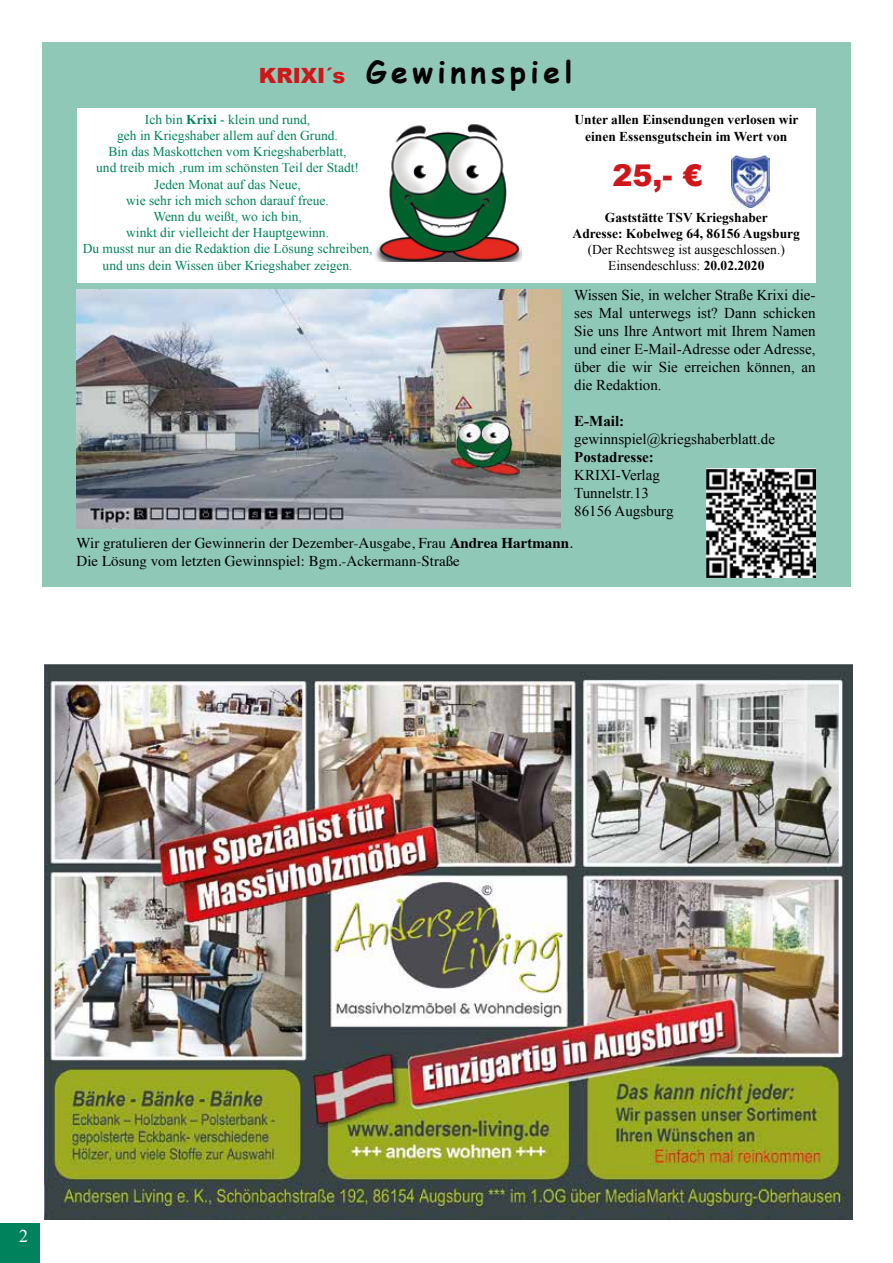
<style>
.page{position:relative;width:893px;height:1263px;background:#fff}
.page>*{position:absolute;margin:0;border:0;box-sizing:border-box;transform-origin:0 0}
.t1{font:700 30px "Comic Sans MS";letter-spacing:.15em;color:#000}
.t2{font:900 30px "Arial";color:#cd171a}
.t3{font:18px "Times New Roman";color:#fff}
.t4{font:15px/18px "Times New Roman";color:#000;text-align:justify}
.t5{font:15px/18px "Times";color:#000}
.t6{font:700 15px "Times New Roman";color:#000}
.t7{font:13.5px/16.2px "Times New Roman";color:#00835d;text-align:center}
.t8{font:700 13.5px/16.2px "Times New Roman";color:#000;text-align:center}
.t9{font:13.5px/16.2px "Times New Roman";color:#000;text-align:center}
.s1{font-family:"Arial";font-weight:900;font-size:21px;color:#cd171a}
.s2{font-weight:700}
</style>
<div class="page">
<div style="left:0;top:1224px;width:39px;height:39px;background:#00835d"></div>
<div style="left:43px;top:43px;width:807px;height:544px;background:#8fc8b7"></div>
<div style="left:77px;top:108px;width:738px;height:174px;background:#fff"></div>
<img style="left:375px;top:124px;width:147px;height:137px">
<img style="left:706px;top:468px;width:109px;height:110px">
<img style="left:731px;top:156px;width:38px;height:51px">
<img style="left:77px;top:289px;width:483px;height:239px">
<img style="left:45px;top:664px;width:808px;height:556px">
<h1 class="t1" style="left:259px;top:50px;width:315px"><span class="s1">KRIXI´s</span> Gewinnspiel</h1>
<p class="t7" style="left:83px;top:111px;width:291px">Ich bin <span class="s2">Krixi</span> - klein und rund,<br>geh in Kriegshaber allem auf den Grund.<br>Bin das Maskottchen vom Kriegshaberblatt,<br>und treib mich ‚rum im schönsten Teil der Stadt!<br>Jeden Monat auf das Neue,<br>wie sehr ich mich schon darauf freue.<br>Wenn du weißt, wo ich bin,<br>winkt dir vielleicht der Hauptgewinn.<br>Du musst nur an die Redaktion die Lösung schreiben, und uns dein Wissen über Kriegshaber zeigen.</p>
<p class="t8" style="left:574px;top:111px;width:226px">Unter allen Einsendungen verlosen wir einen Essensgutschein im Wert von</p>
<h1 class="t2" style="left:613px;top:153px;width:91px">25,- €</h1>
<p class="t8" style="left:573px;top:209px;width:229px">Gaststätte TSV Kriegshaber<br>Adresse: Kobelweg 64, 86156 Augsburg</p>
<p class="t9" style="left:588px;top:241px;width:199px">(Der Rechtsweg ist ausgeschlossen.)<br>Einsendeschluss: <span class="s2">20.02.2020</span></p>
<p class="t4" style="left:574px;top:286px;width:243px">Wissen Sie, in welcher Straße Krixi die&shy;ses Mal unterwegs ist? Dann schicken Sie uns Ihre Antwort mit Ihrem Namen und einer E-Mail-Adresse oder Adresse, über die wir Sie erreichen können, an die Redaktion.</p>
<p class="t6" style="left:574px;top:410px;width:51px">E-Mail:</p>
<p class="t4" style="left:574px;top:430px;width:202px">gewinnspiel@kriegshaberblatt.de</p>
<p class="t6" style="left:574px;top:446px;width:81px">Postadresse:</p>
<p class="t4" style="left:574px;top:466px;width:101px;text-align:left">KRIXI-Verlag<br>Tunnelstr.13<br>86156 Augsburg</p>
<p class="t5" style="left:77px;top:533px;width:498px">Wir gratulieren der Gewinnerin der Dezember-Ausgabe, Frau <span class="s2">Andrea Hartmann</span>.<br>Die Lösung vom letzten Gewinnspiel: Bgm.-Ackermann-Straße</p>
<h2 class="t3" style="left:19px;top:1224px;width:10px">2</h2>
</div>
